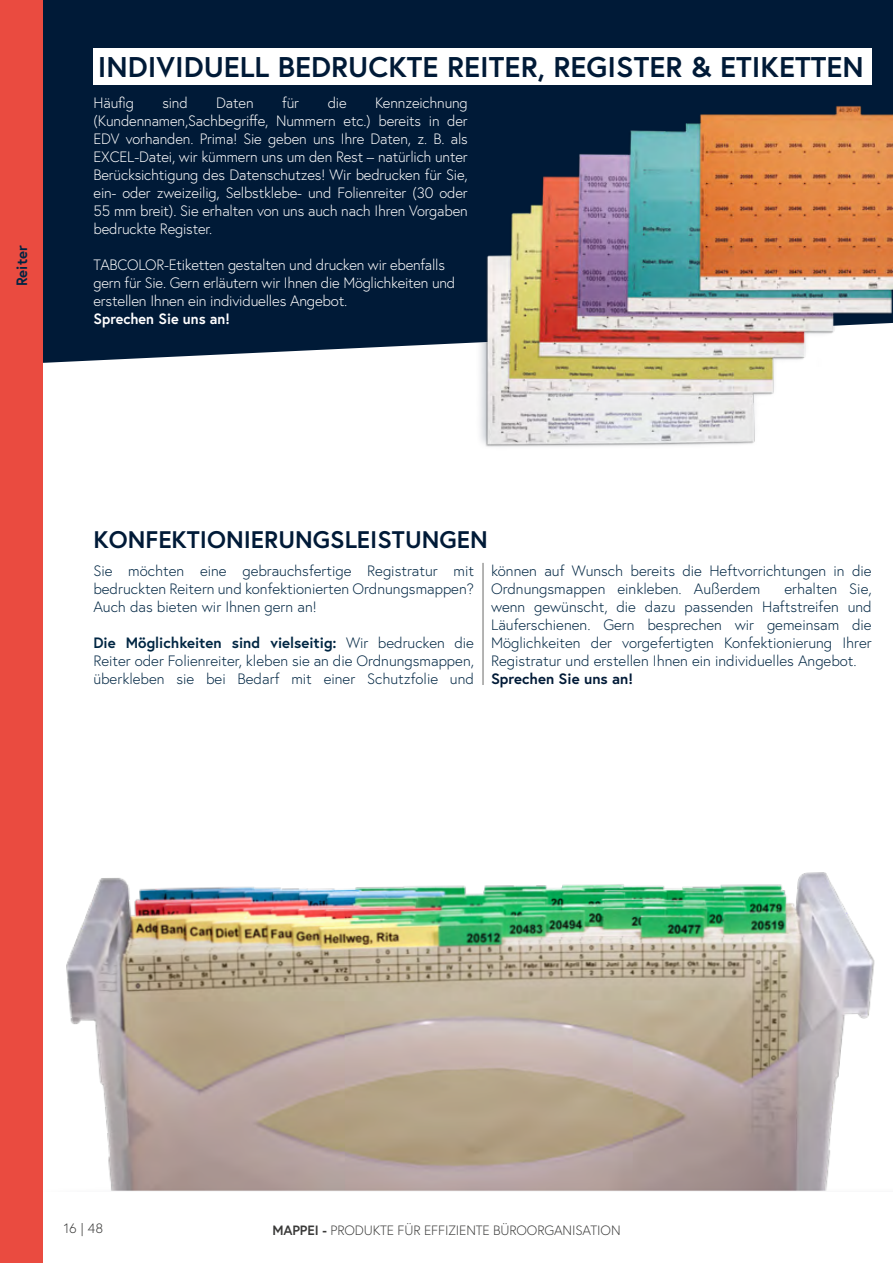
<style>
.page{position:relative;width:893px;height:1263px;background:#fff}
.page>*{position:absolute;margin:0;border:0;box-sizing:border-box;transform-origin:0 0}
.t1{font:700 28.5px "Europa";color:#001a37}
.t2{font:700 24px "Europa";color:#001a37}
.t3{font:300 15px/18px "Europa";color:#002643;text-align:justify}
.t4{font:300 15px/18px "Europa";letter-spacing:-.015em;color:#fff;text-align:justify}
.t5{font:700 15px "Europa";color:#fff;scale:.96 1}
.t6{font:700 15px "Europa";color:#001a37}
.t7{font:700 15px "Europa";color:#002442}
.t8{font:300 13.5px "Europa";letter-spacing:-.01em;color:#3a3a39}
.s1{font-weight:700}
</style>
<div class="page">
<div style="left:43px;top:0;width:850px;height:363px;background:#001a37"></div>
<div style="left:476px;top:94px;width:417px;height:357px;background:#001a37"></div>
<img style="left:447px;top:104px;width:445px;height:347px">
<hr style="left:483px;top:563px;width:1px;height:122px;background:#6a6a69">
<img style="left:66px;top:872px;width:809px;height:310px">
<div style="left:94px;top:49px;width:778px;height:36px;background:#fff"></div>
<div style="left:40px;top:1182px;width:853px;height:81px;background:#001a37;opacity:.2"></div>
<div style="left:40px;top:1192px;width:853px;height:71px;background:#fff"></div>
<div style="left:0;top:0;width:43px;height:1263px;background:#ea4b40"></div>
<p class="t7" style="left:12px;top:286px;width:42px;rotate:-90deg">Reiter</p>
<h1 class="t1" style="left:98px;top:48px;width:767px">INDIVIDUELL BEDRUCKTE REITER, REGISTER &amp; ETIKETTEN</h1>
<p class="t4" style="left:94px;top:94px;width:42px">Häufig</p>
<p class="t4" style="left:162px;top:94px;width:27px">sind</p>
<p class="t4" style="left:216px;top:94px;width:39px">Daten</p>
<p class="t4" style="left:282px;top:94px;width:18px">für</p>
<p class="t4" style="left:328px;top:94px;width:20px">die</p>
<p class="t4" style="left:94px;top:94px;width:376px;text-indent:282px">Kennzeichnung (Kundennamen,Sachbegriffe, Nummern etc.) bereits in der EDV vorhanden. Prima! Sie geben uns Ihre Daten, z. B. als EXCEL-Datei, wir kümmern uns um den Rest – natürlich unter Berücksichtigung des Datenschutzes! Wir bedrucken für Sie, ein- oder zweizeilig, Selbstklebe- und Folienreiter (30 oder 55 mm breit). Sie erhalten von uns auch nach Ihren Vorgaben bedruckte Register.</p>
<p class="t4" style="left:94px;top:256px;width:363px;text-align:left">TABCOLOR-Etiketten gestalten und drucken wir ebenfalls gern für Sie. Gern erläutern wir Ihnen die Möglichkeiten und erstellen Ihnen ein individuelles Angebot.</p>
<p class="t5" style="left:94px;top:309px;width:144px">Sprechen Sie uns an!</p>
<h2 class="t2" style="left:94px;top:523px;width:396px">KONFEKTIONIERUNGSLEISTUNGEN</h2>
<p class="t3" style="left:93px;top:562px;width:382px">Sie möchten eine gebrauchsfertige Registratur mit bedruckten Reitern und konfektionierten Ordnungsmappen?<br>Auch das bieten wir Ihnen gern an!</p>
<p class="t3" style="left:93px;top:634px;width:382px"><span class="s1">Die Möglichkeiten sind vielseitig:</span> Wir bedrucken die Reiter oder Folienreiter, kleben sie an die Ordnungsmappen, überkleben sie bei Bedarf mit einer Schutzfolie und</p>
<p class="t3" style="left:491px;top:562px;width:382px">können auf Wunsch bereits die Heftvorrichtungen in die<br>Ordnungsmappen einkleben. Außerdem</p>
<p class="t3" style="left:491px;top:580px;width:382px;text-indent:293px">erhalten Sie, wenn gewünscht, die dazu passenden Haftstreifen und Läuferschienen. Gern besprechen wir gemeinsam die Möglichkeiten der vorgefertigten Konfektionierung Ihrer Registratur und erstellen Ihnen ein individuelles Angebot.</p>
<p class="t6" style="left:491px;top:669px;width:144px">Sprechen Sie uns an!</p>
<p class="t8" style="left:64px;top:1220px;width:41px">16 | 48</p>
<p class="t8" style="left:272px;top:1222px;width:350px"><span class="s1">MAPPEI -</span> PRODUKTE FÜR EFFIZIENTE BÜROORGANISATION</p>
</div>
